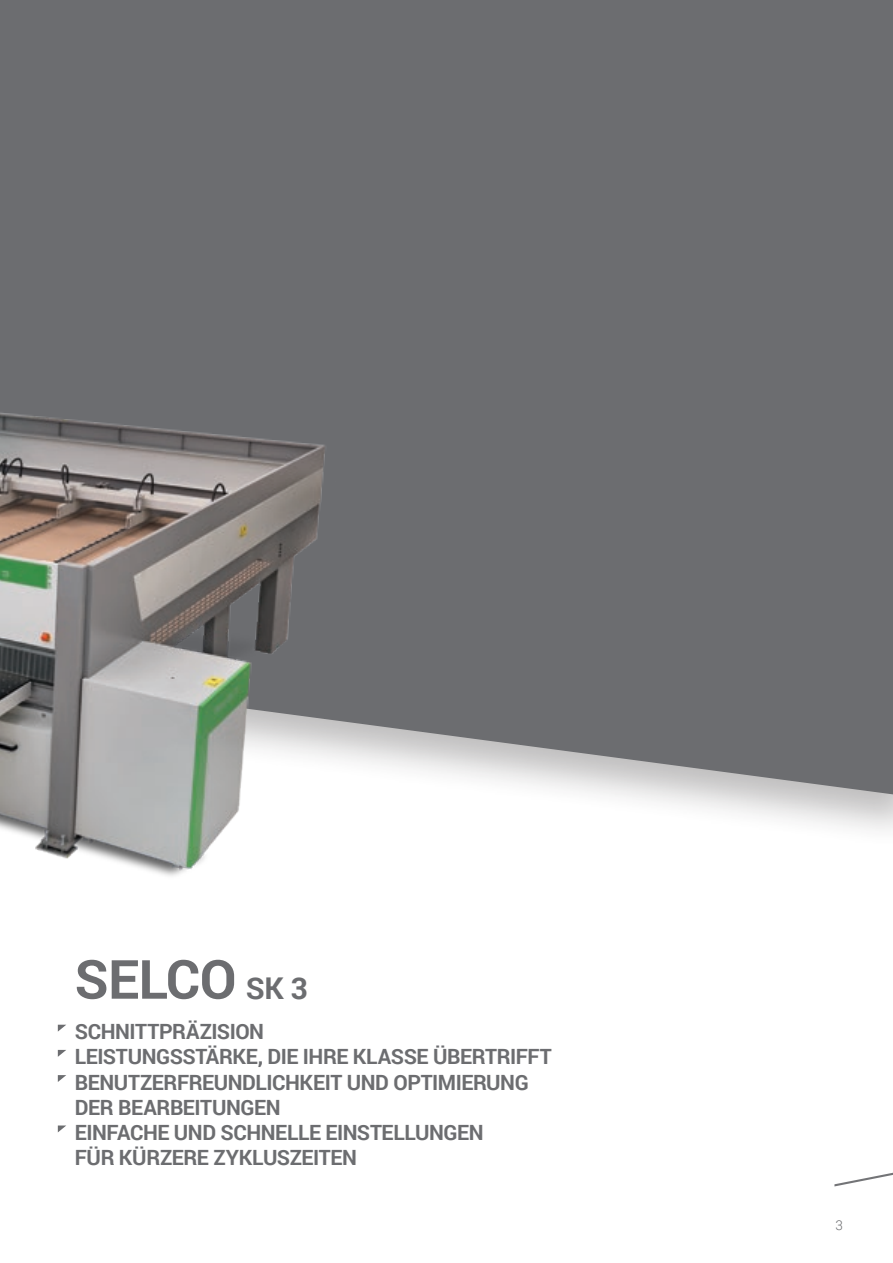
<style>
.page{position:relative;width:893px;height:1263px;background:#fff}
.page>*{position:absolute;margin:0;border:0;box-sizing:border-box;transform-origin:0 0}
.t1{font:700 54px "Roboto";letter-spacing:-.01em;color:#6c6d70}
.t2{font:700 21px/25.2px "Roboto";letter-spacing:-.02em;color:#6c6d70}
.t3{font:300 13.5px "Roboto";color:#6c6d70}
.s1{font-size:30px}
</style>
<div class="page">
<svg style="left:834px;top:1172px;width:59px;height:14px"></svg>
<div style="left:0;top:0;width:893px;height:849px;background:#231f20;opacity:.3"></div>
<div style="left:0;top:0;width:893px;height:796px;background:#6c6d70"></div>
<img style="left:0;top:381px;width:357px;height:495px">
<svg style="left:58px;top:1025px;width:8px;height:6px"></svg>
<svg style="left:58px;top:1050px;width:8px;height:7px"></svg>
<svg style="left:58px;top:1075px;width:8px;height:7px"></svg>
<svg style="left:58px;top:1125px;width:8px;height:7px"></svg>
<p class="t1" style="left:74px;top:941px;width:235px">SELCO <span class="s1">SK 3</span></p>
<p class="t2" style="left:75px;top:1018px;width:478px">SCHNITTPRÄZISION<br>LEISTUNGSSTÄRKE, DIE IHRE KLASSE ÜBERTRIFFT<br>BENUTZERFREUNDLICHKEIT UND OPTIMIERUNG<br>DER BEARBEITUNGEN<br>EINFACHE UND SCHNELLE EINSTELLUNGEN<br>FÜR KÜRZERE ZYKLUSZEITEN</p>
<p class="t3" style="left:836px;top:1215px;width:9px">3</p>
</div>
